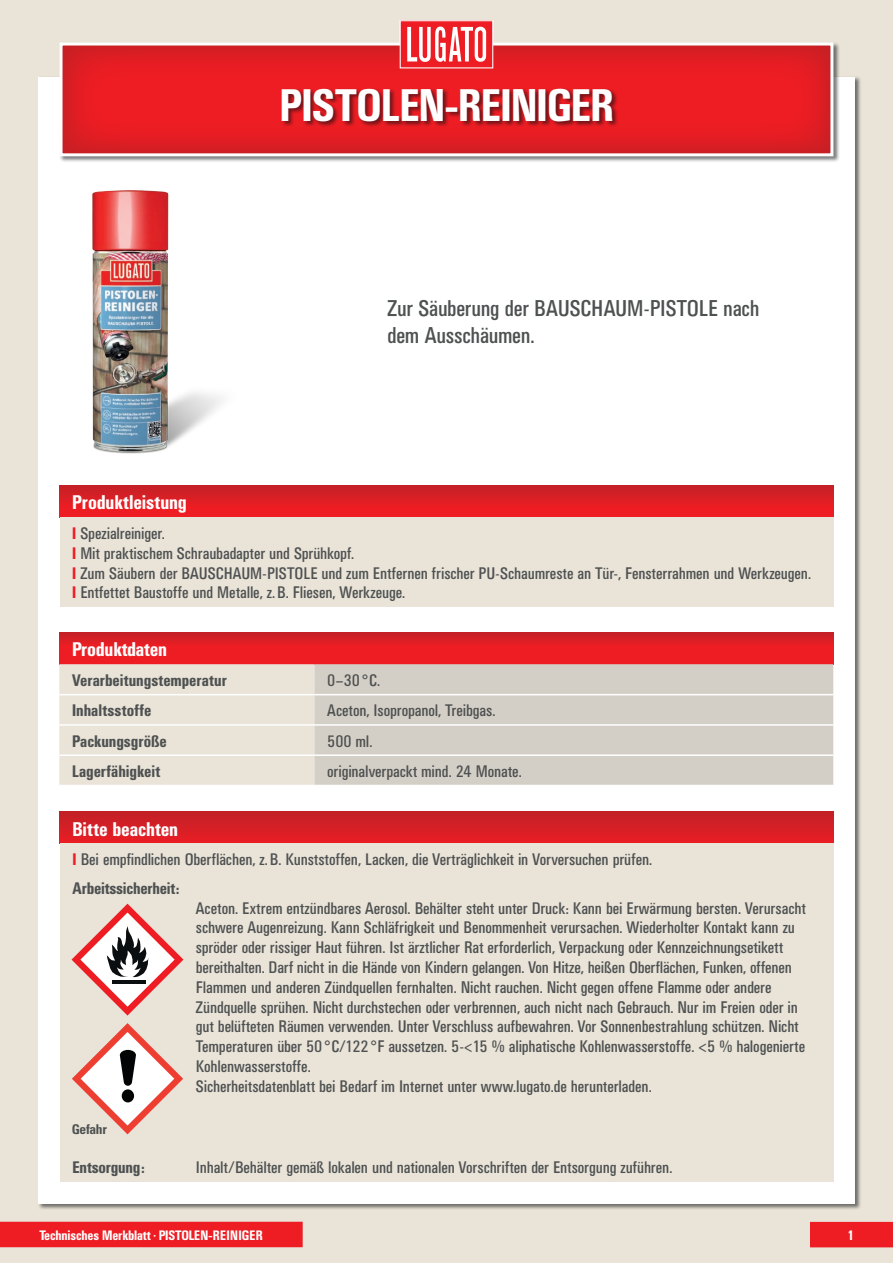
<style>
.page{position:relative;width:893px;height:1263px;background:#e9e3d8}
.page>*{position:absolute;margin:0;border:0;box-sizing:border-box;transform-origin:0 0}
.t1{font:500 condensed 45px "UN11";color:#fff}
.t2{font:condensed 22.5px/27px "UN11";letter-spacing:-.005em;color:#4e5151}
.t3{font:500 condensed 19.5px "UN11";letter-spacing:.005em;color:#fff}
.t4{font:condensed 16.5px/19.8px "UN11";color:#4e5151}
.t5{font:500 condensed 16.5px "UN11";letter-spacing:.005em;color:#4e5151}
.t6{font:500 condensed 13.5px "UN11";color:#fff}
.t7{font:700 condensed 13.5px "Univers";letter-spacing:-.025em;color:#4e5151}
.s1{font-weight:500;color:#ed1d23}
.s2{font-family:"Univers"}
.s3{font-weight:500}
</style>
<div class="page">
<div style="left:38px;top:77px;width:817px;height:1126px;background:#fff"></div>
<div style="left:810px;top:1222px;width:83px;height:25px;background:#ed1d23"></div>
<div style="left:0;top:1222px;width:303px;height:25px;background:#ed1d23"></div>
<img style="left:92px;top:190px;width:130px;height:264px">
<div style="left:59px;top:42px;width:781px;height:121px;background:#0b0e10;opacity:.55"></div>
<svg style="left:60px;top:43px;width:773px;height:113px;background:#e52c31"></svg>
<div style="left:282px;top:88px;width:337px;height:39px;background:#0b0e10;opacity:.55"></div>
<div style="left:400px;top:21px;width:93px;height:47px;background:#ed1d23"></div>
<div style="left:400px;top:20px;width:93px;height:48px;border:1px solid #fff"></div>
<svg style="left:407px;top:27px;width:79px;height:35px"></svg>
<div style="left:60px;top:485px;width:773px;height:32px;background:linear-gradient(to bottom,#c52127,#f51c22)"></div>
<div style="left:60px;top:517px;width:773px;height:90px;background:#e9e3d8"></div>
<div style="left:59px;top:632px;width:774px;height:32px;background:linear-gradient(to bottom,#d11f26,#f71c22)"></div>
<div style="left:59px;top:664px;width:255px;height:121px;background:#e9e3d8"></div>
<div style="left:314px;top:664px;width:519px;height:121px;background:#d4cfc6"></div>
<hr style="left:59px;top:694px;width:255px;height:1px;background:#fff">
<hr style="left:314px;top:694px;width:519px;height:1px;background:#fff">
<hr style="left:59px;top:724px;width:255px;height:2px;background:#fff">
<hr style="left:314px;top:724px;width:519px;height:2px;background:#fff">
<hr style="left:59px;top:754px;width:255px;height:2px;background:#fff">
<hr style="left:314px;top:754px;width:519px;height:2px;background:#fff">
<div style="left:60px;top:812px;width:774px;height:32px;background:linear-gradient(to bottom,#c22127,#e91e24)"></div>
<div style="left:60px;top:844px;width:774px;height:338px;background:#e9e3d8"></div>
<svg style="left:72px;top:904px;width:111px;height:111px"></svg>
<svg style="left:72px;top:1023px;width:111px;height:111px"></svg>
<h1 class="t1" style="left:279px;top:79px;width:335px">PISTOLEN-REINIGER</h1>
<h2 class="t2" style="left:387px;top:294px;width:373px">Zur Säuberung der BAUSCHAUM-PISTOLE nach dem Ausschäumen.</h2>
<p class="t3" style="left:72px;top:491px;width:116px">Produktleistung</p>
<p class="t4" style="left:72px;top:523px;width:740px"><span class="s1">I</span> Spezialreiniger.<br><span class="s1">I</span> Mit praktischem Schraubadapter und Sprühkopf.<br><span class="s1">I</span> Zum Säubern der BAUSCHAUM-PISTOLE und zum Entfernen frischer PU-Schaumreste an Tür-, Fensterrahmen und Werkzeugen.<br><span class="s1">I</span> Entfettet Baustoffe und Metalle, z.B. Fliesen, Werkzeuge.</p>
<p class="t3" style="left:72px;top:638px;width:96px">Produktdaten</p>
<p class="t5" style="left:72px;top:671px;width:156px">Verarbeitungstemperatur</p>
<p class="t4" style="left:327px;top:670px;width:54px">0–30<span class="s2">°</span>C.</p>
<p class="t5" style="left:72px;top:701px;width:81px">Inhaltsstoffe</p>
<p class="t4" style="left:327px;top:701px;width:170px">Aceton, Isopropanol, Treibgas.</p>
<p class="t5" style="left:72px;top:731px;width:96px">Packungsgröße</p>
<p class="t4" style="left:327px;top:731px;width:47px">500 ml.</p>
<p class="t5" style="left:72px;top:762px;width:89px">Lagerfähigkeit</p>
<p class="t4" style="left:327px;top:761px;width:196px">originalverpackt mind. 24 Monate.</p>
<p class="t3" style="left:73px;top:817px;width:107px">Bitte beachten</p>
<p class="t4" style="left:73px;top:845px;width:581px;line-height:28.3px"><span class="s1">I</span> Bei empfindlichen Oberflächen, z.B. Kunststoffen, Lacken, die Verträglichkeit in Vorversuchen prüfen.<br><span class="s3">Arbeitssicherheit:</span></p>
<p class="t4" style="left:196px;top:898px;width:611px">Aceton. Extrem entzündbares Aerosol. Behälter steht unter Druck: Kann bei Erwärmung bersten. Verursacht schwere Augenreizung. Kann Schläfrigkeit und Benommenheit verursachen. Wiederholter Kontakt kann zu spröder oder rissiger Haut führen. Ist ärztlicher Rat erforderlich, Verpackung oder Kennzeichnungsetikett bereithalten. Darf nicht in die Hände von Kindern gelangen. Von Hitze, heißen Oberflächen, Funken, offenen Flammen und anderen Zündquellen fernhalten. Nicht rauchen. Nicht gegen offene Flamme oder andere Zündquelle sprühen. Nicht durchstechen oder verbrennen, auch nicht nach Gebrauch. Nur im Freien oder in gut belüfteten Räumen verwenden. Unter Verschluss aufbewahren. Vor Sonnenbestrahlung schützen. Nicht Temperaturen über 50 <span class="s2">°</span>C/122 <span class="s2">°</span>F aussetzen. 5-<span class="s2">&lt;</span>15 % aliphatische Kohlenwasserstoffe. <span class="s2">&lt;</span>5 % halogenierte Kohlenwasserstoffe.<br>Sicherheitsdatenblatt bei Bedarf im Internet unter www.lugato.de herunterladen.</p>
<p class="t7" style="left:72px;top:1121px;width:37px">Gefahr</p>
<p class="t5" style="left:73px;top:1158px;width:74px">Entsorgung:</p>
<p class="t4" style="left:196px;top:1157px;width:478px">Inhalt/Behälter gemäß lokalen und nationalen Vorschriften der Entsorgung zuführen.</p>
<p class="t6" style="left:39px;top:1227px;width:225px">Technisches Merkblatt <sup>•</sup> PISTOLEN-REINIGER</p>
<p class="t6" style="left:847px;top:1227px;width:8px">1</p>
</div>
